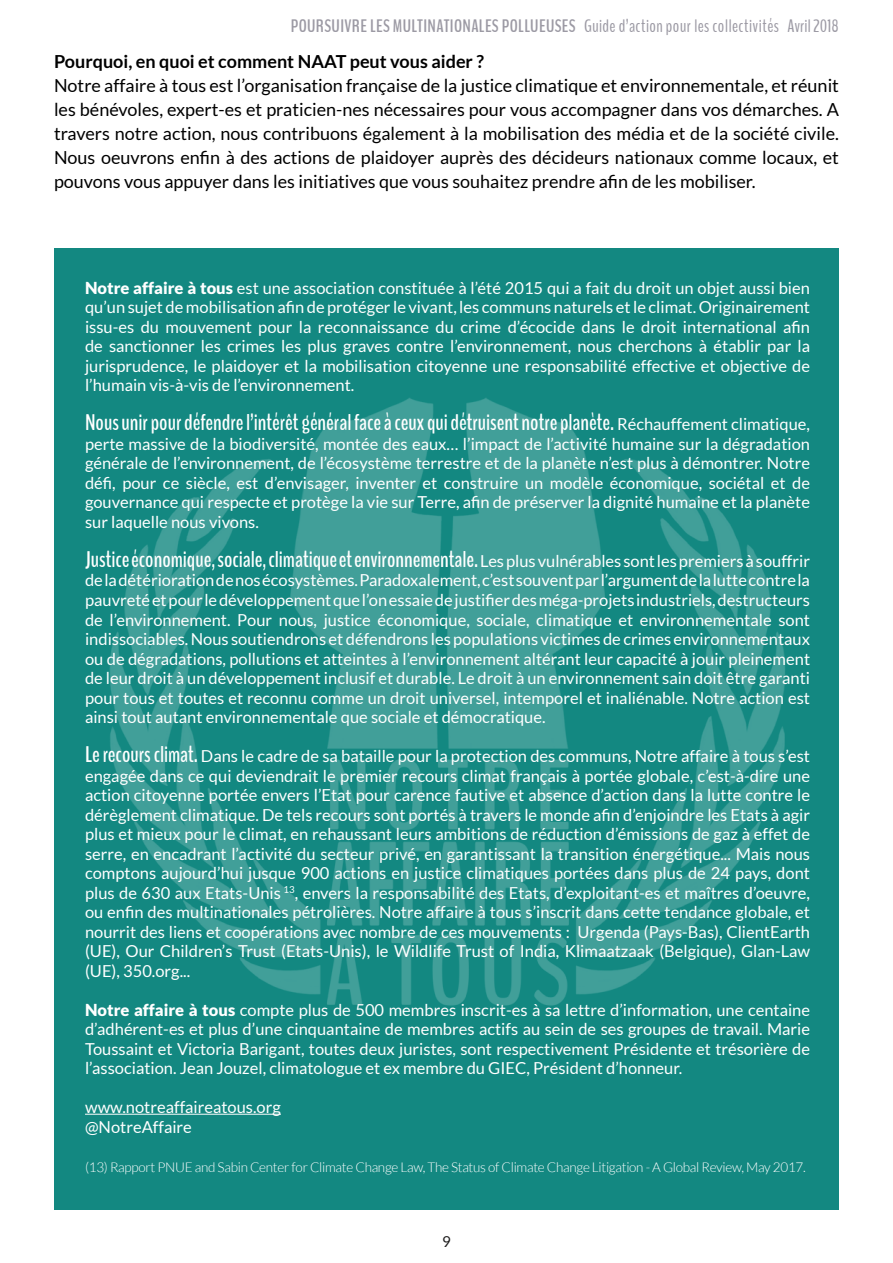
<style>
.page{position:relative;width:893px;height:1263px;background:#fff}
.page>*{position:absolute;margin:0;border:0;box-sizing:border-box;transform-origin:0 0}
.t1{font:700 22.5px "Bench Nine";color:#fff}
.t2{font:18px/24px "Lato";color:#000;text-align:justify}
.t3{font:18px "Bench Nine";letter-spacing:.02em;color:#9c9aa4}
.t4{font:700 18px "Lato";color:#000}
.t5{font:16.5px/19.5px "Lato";color:#fff;text-align:justify}
.t6{font:15px "Lato";color:#1d1c1c}
.t7{font:300 13.5px "Lato";letter-spacing:-.02em;color:#fff}
.s1{font-weight:700}
.s2{font-weight:900}
.s3{font-family:"Lato";font-weight:400;font-size:16.5px}
.s4{font-family:"Bench Nine";font-weight:700;font-size:22.5px}
</style>
<div class="page">
<div style="left:54px;top:249px;width:785px;height:961px;background:#138881"></div>
<img style="left:109px;top:398px;width:676px;height:608px">
<hr style="left:85px;top:1114px;width:196px;height:1px;background:#fff">
<p class="t3" style="left:291px;top:14px;width:550px"><span class="s1">POURSUIVRE LES MULTINATIONALES POLLUEUSES</span> Guide d’action pour les collectivités Avril 2018</p>
<p class="t4" style="left:54px;top:52px;width:431px">Pourquoi, en quoi et comment NAAT peut vous aider ?</p>
<p class="t2" style="left:54px;top:74px;width:786px">Notre affaire à tous est l’organisation française de la justice climatique et environnementale, et réunit les bénévoles, expert-es et praticien-nes nécessaires pour vous accompagner dans vos démarches. A travers notre action, nous contribuons également à la mobilisation des média et de la société civile.<br>Nous oeuvrons enfin à des actions de plaidoyer auprès des décideurs nationaux comme locaux, et pouvons vous appuyer dans les initiatives que vous souhaitez prendre afin de les mobiliser.</p>
<p class="t5" style="left:85px;top:278px;width:727px"><span class="s2">Notre affaire à tous</span> est une association constituée à l’été 2015 qui a fait du droit un objet aussi bien qu’un sujet de mobilisation afin de protéger le vivant, les communs naturels et le climat. Originairement issu-es du mouvement pour la reconnaissance du crime d’écocide dans le droit international afin de sanctionner les crimes les plus graves contre l’environnement, nous cherchons à établir par la jurisprudence, le plaidoyer et la mobilisation citoyenne une responsabilité effective et objective de l’humain vis-à-vis de l’environnement.</p>
<h1 class="t1" style="left:85px;top:408px;width:726px">Nous unir pour défendre l’intérêt général face à ceux qui détruisent notre planète. <span class="s3">Réchauffement climatique,</span></h1>
<p class="t5" style="left:85px;top:434px;width:726px">perte massive de la biodiversité, montée des eaux… l’impact de l’activité humaine sur la dégradation générale de l’environnement, de l’écosystème terrestre et de la planète n’est plus à démontrer. Notre défi, pour ce siècle, est d’envisager, inventer et construire un modèle économique, sociétal et de gouvernance qui respecte et protège la vie sur Terre, afin de préserver la dignité humaine et la planète sur laquelle nous vivons.</p>
<h1 class="t1" style="left:85px;top:545px;width:726px">Justice économique, sociale, climatique et environnementale. <span class="s3">Les plus vulnérables sont les premiers à souffrir</span></h1>
<p class="t5" style="left:85px;top:571px;width:727px">de la détérioration de nos écosystèmes. Paradoxalement, c’est souvent par l’argument de la lutte contre la pauvreté et pour le développement que l’on essaie de justifier des méga-projets industriels, destructeurs de l’environnement. Pour nous, justice économique, sociale, climatique et environnementale sont indissociables. Nous soutiendrons et défendrons les populations victimes de crimes environnementaux ou de dégradations, pollutions et atteintes à l’environnement altérant leur capacité à jouir pleinement de leur droit à un développement inclusif et durable. Le droit à un environnement sain doit être garanti pour tous et toutes et reconnu comme un droit universel, intemporel et inaliénable. Notre action est ainsi tout autant environnementale que sociale et démocratique.</p>
<p class="t5" style="left:85px;top:746px;width:727px"><span class="s4">Le recours climat.</span> Dans le cadre de sa bataille pour la protection des communs, Notre affaire à tous s’est engagée dans ce qui deviendrait le premier recours climat français à portée globale, c’est-à-dire une action citoyenne portée envers l’Etat pour carence fautive et absence d’action dans la lutte contre le dérèglement climatique. De tels recours sont portés à travers le monde afin d’enjoindre les Etats à agir plus et mieux pour le climat, en rehaussant leurs ambitions de réduction d’émissions de gaz à effet de serre, en encadrant l’activité du secteur privé, en garantissant la transition énergétique... Mais nous comptons aujourd’hui jusque 900 actions en justice climatiques portées dans plus de 24 pays, dont plus de 630 aux Etats-Unis <sup>13</sup>, envers la responsabilité des Etats, d’exploitant-es et maîtres d’oeuvre, ou enfin des multinationales pétrolières. Notre affaire à tous s’inscrit dans cette tendance globale, et nourrit des liens et coopérations avec nombre de ces mouvements : Urgenda (Pays-Bas), ClientEarth (UE), Our Children’s Trust (Etats-Unis), le Wildlife Trust of India, Klimaatzaak (Belgique), Glan-Law (UE), 350.org...</p>
<p class="t5" style="left:85px;top:1000px;width:727px"><span class="s2">Notre affaire à tous</span> compte plus de 500 membres inscrit-es à sa lettre d’information, une centaine d’adhérent-es et plus d’une cinquantaine de membres actifs au sein de ses groupes de travail. Marie Toussaint et Victoria Barigant, toutes deux juristes, sont respectivement Présidente et trésorière de l’association. Jean Jouzel, climatologue et ex membre du GIEC, Président d’honneur.</p>
<p class="t5" style="left:85px;top:1097px;width:197px">www.notreaffaireatous.org @NotreAffaire</p>
<p class="t7" style="left:85px;top:1159px;width:722px">(13) Rapport PNUE and Sabin Center for Climate Change Law, The Status of Climate Change Litigation - A Global Review, May 2017.</p>
<p class="t6" style="left:442px;top:1233px;width:10px">9</p>
</div>
